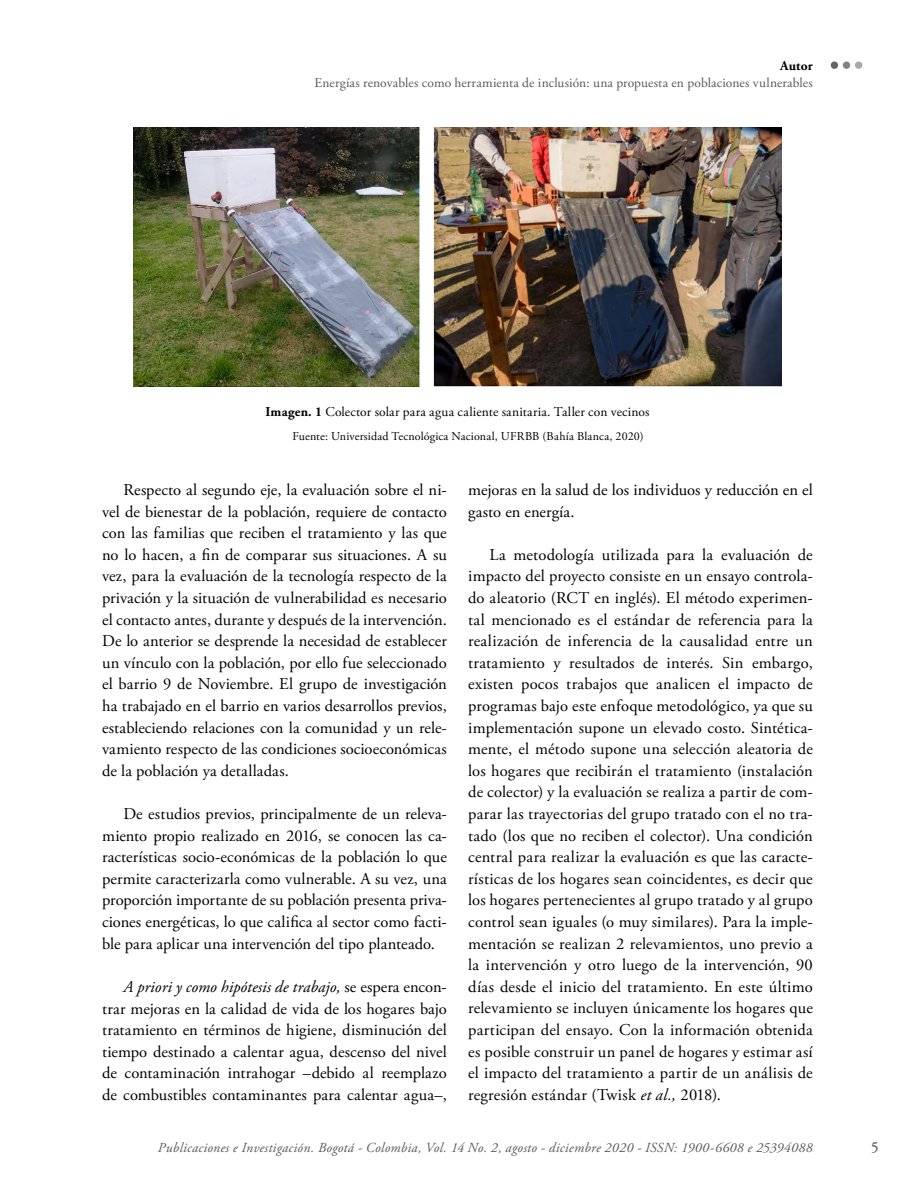
<style>
.page{position:relative;width:915px;height:1191px;background:#fff}
.page>*{position:absolute;margin:0;border:0;box-sizing:border-box;transform-origin:0 0}
.t1{font:16.5px/21.6px "Adobe Garamond Pro";letter-spacing:.005em;color:#000;text-align:justify}
.t2{font:15px "Adobe Garamond Pro";color:#6d6e71}
.t3{font:italic 13.8px "Adobe Garamond Pro";letter-spacing:.02em;color:#58595b}
.t4{font:13.5px "Adobe Garamond Pro";letter-spacing:.005em;color:#58595b}
.t5{font:13.5px "Adobe Garamond Pro";color:#000}
.t6{font:700 13.5px "Adobe Garamond Pro";letter-spacing:.01em;color:#000}
.t7{font:12px "Adobe Garamond Pro";letter-spacing:.005em;color:#000}
.s1{font-weight:700}
.s2{font-style:italic}
</style>
<div class="page">
<div style="left:830px;top:61px;width:7px;height:8px;background:#636466;border-radius:50%"></div>
<svg style="left:842px;top:61px;width:7px;height:8px"></svg>
<div style="left:854px;top:61px;width:8px;height:8px;background:#a7a9ac;border-radius:50%"></div>
<img style="left:134px;top:128px;width:647px;height:258px">
<p class="t6" style="left:780px;top:58px;width:34px">Autor</p>
<p class="t4" style="left:314px;top:75px;width:499px">Energías renovables como herramienta de inclusión: una propuesta en poblaciones vulnerables</p>
<p class="t5" style="left:265px;top:403px;width:385px"><span class="s1">Imagen. 1</span> Colector solar para agua caliente sanitaria. Taller con vecinos</p>
<p class="t7" style="left:292px;top:429px;width:352px">Fuente: Universidad Tecnológica Nacional, UFRBB (Bahía Blanca, 2020)</p>
<p class="t1" style="left:102px;top:479px;width:346px;text-indent:21px">Respecto al segundo eje, la evaluación sobre el ni&shy;vel de bienestar de la población, requiere de contacto con las familias que reciben el tratamiento y las que no lo hacen, a fin de comparar sus situaciones. A su vez, para la evaluación de la tecnología respecto de la privación y la situación de vulnerabilidad es necesario el contacto antes, durante y después de la intervención.<br>De lo anterior se desprende la necesidad de establecer un vínculo con la población, por ello fue seleccionado el barrio 9 de Noviembre. El grupo de investigación ha trabajado en el barrio en varios desarrollos previos, estableciendo relaciones con la comunidad y un rele&shy;vamiento respecto de las condiciones socioeconómicas de la población ya detalladas.</p>
<p class="t1" style="left:102px;top:803px;width:346px;text-indent:21px">De estudios previos, principalmente de un releva&shy;miento propio realizado en 2016, se conocen las ca&shy;racterísticas socio-económicas de la población lo que permite caracterizarla como vulnerable. A su vez, una proporción importante de su población presenta priva&shy;ciones energéticas, lo que califica al sector como facti&shy;ble para aplicar una intervención del tipo planteado.</p>
<p class="t1" style="left:102px;top:976px;width:346px;text-indent:21px"><span class="s2">A priori y como hipótesis de trabajo,</span> se espera encon&shy;trar mejoras en la calidad de vida de los hogares bajo tratamiento en términos de higiene, disminución del tiempo destinado a calentar agua, descenso del nivel de contaminación intrahogar –debido al reemplazo de combustibles contaminantes para calentar agua–,</p>
<p class="t1" style="left:468px;top:479px;width:346px">mejoras en la salud de los individuos y reducción en el gasto en energía.</p>
<p class="t1" style="left:468px;top:544px;width:346px;text-indent:21px">La metodología utilizada para la evaluación de impacto del proyecto consiste en un ensayo controla&shy;do aleatorio (RCT en inglés). El método experimen&shy;tal mencionado es el estándar de referencia para la realización de inferencia de la causalidad entre un tratamiento y resultados de interés. Sin embargo, existen pocos trabajos que analicen el impacto de programas bajo este enfoque metodológico, ya que su implementación supone un elevado costo. Sintética&shy;mente, el método supone una selección aleatoria de los hogares que recibirán el tratamiento (instalación de colector) y la evaluación se realiza a partir de com&shy;parar las trayectorias del grupo tratado con el no tra&shy;tado (los que no reciben el colector). Una condición central para realizar la evaluación es que las caracte&shy;rísticas de los hogares sean coincidentes, es decir que los hogares pertenecientes al grupo tratado y al grupo control sean iguales (o muy similares). Para la imple&shy;mentación se realizan 2 relevamientos, uno previo a la intervención y otro luego de la intervención, 90 días desde el inicio del tratamiento. En este último relevamiento se incluyen únicamente los hogares que participan del ensayo. Con la información obtenida es posible construir un panel de hogares y estimar así el impacto del tratamiento a partir de un análisis de regresión estándar (Twisk <span class="s2">et al.,</span> 2018).</p>
<p class="t3" style="left:158px;top:1139px;width:656px">Publicaciones e Investigación. Bogotá - Colombia, Vol. 14 No. 2, agosto - diciembre 2020 - ISSN: 1900-6608 e 25394088</p>
<p class="t2" style="left:870px;top:1137px;width:9px">5</p>
</div>
